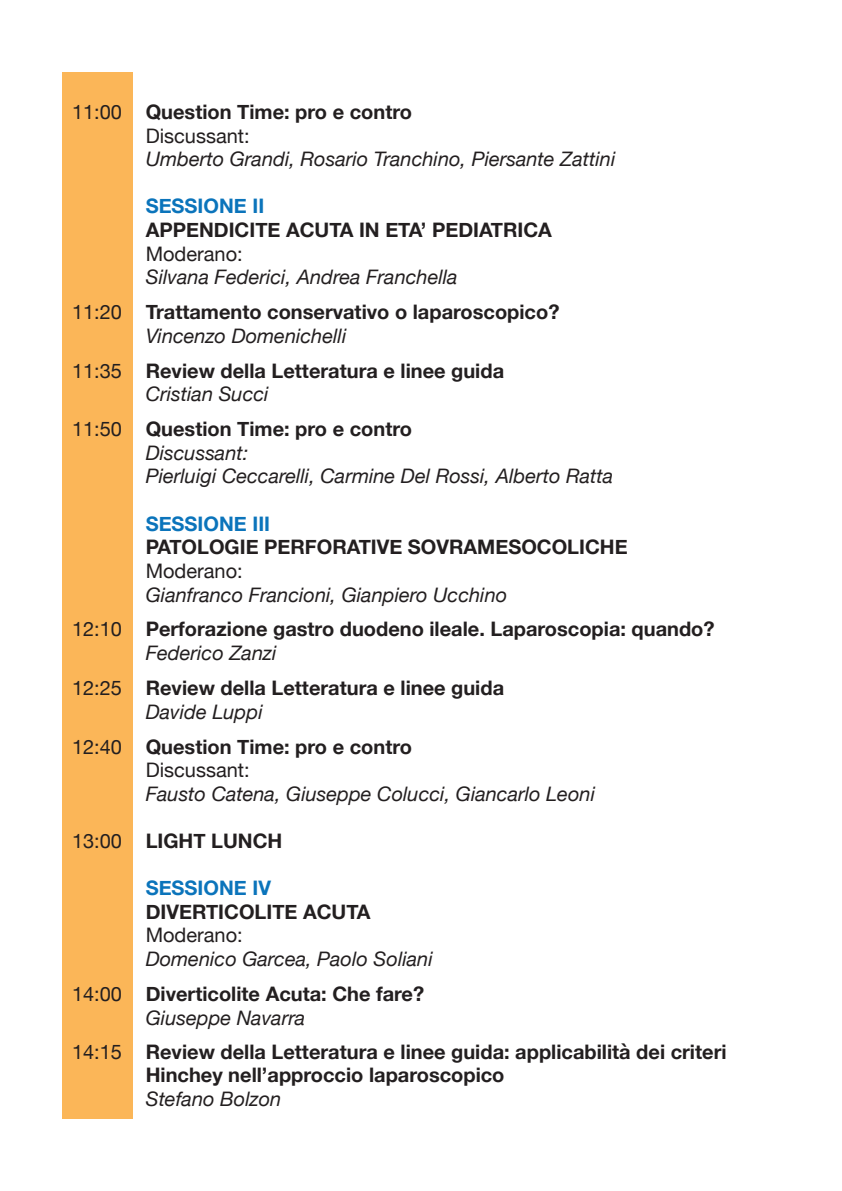
<style>
.page{position:relative;width:842px;height:1191px;background:#fff}
.page>*{position:absolute;margin:0;border:0;box-sizing:border-box;transform-origin:0 0}
.t1{font:700 20px/35px "Helvetica Neue";color:#231f20}
.t2{font:italic 20px/23.6px "Helvetica Neue";color:#231f20}
.t3{font:20px "Helvetica Neue";color:#231f20}
.t4{font:700 20px "Helvetica Neue";color:#0b74bb}
.s1{font-weight:400}
.s2{font-weight:400;font-style:italic}
.s3{font-style:normal}
.s4{font-weight:700;font-style:normal}
</style>
<div class="page">
<div style="left:62px;top:72px;width:71px;height:1047px;background:#fbb658"></div>
<p class="t1" style="left:146px;top:100px;width:268px;line-height:23.6px;text-indent:-74px"><span class="s1">11:00</span> Question Time: pro e contro<br><span class="s1">Discussant:</span></p>
<p class="t2" style="left:146px;top:148px;width:471px">Umberto Grandi, Rosario Tranchino, Piersante Zattini</p>
<p class="t4" style="left:146px;top:190px;width:120px">SESSIONE II</p>
<p class="t1" style="left:146px;top:213px;width:408px">APPENDICITE ACUTA IN ETA’ PEDIATRICA</p>
<p class="t3" style="left:146px;top:239px;width:99px">Moderano:</p>
<p class="t1" style="left:72px;top:260px;width:489px;text-indent:74px"><span class="s2">Silvana Federici, Andrea Franchella<br></span><span class="s1">11:20</span> Trattamento conservativo o laparoscopico?</p>
<p class="t1" style="left:72px;top:319px;width:434px;text-indent:74px"><span class="s2">Vincenzo Domenichelli<br></span><span class="s1">11:35</span> Review della Letteratura e linee guida</p>
<p class="t1" style="left:72px;top:377px;width:341px;text-indent:74px"><span class="s2">Cristian Succi<br></span><span class="s1">11:50</span> Question Time: pro e contro</p>
<p class="t2" style="left:146px;top:442px;width:469px">Discussant:<br>Pierluigi Ceccarelli, Carmine Del Rossi, Alberto Ratta</p>
<p class="t4" style="left:146px;top:508px;width:126px">SESSIONE III</p>
<p class="t1" style="left:146px;top:530px;width:483px">PATOLOGIE PERFORATIVE SOVRAMESOCOLICHE</p>
<p class="t3" style="left:146px;top:556px;width:99px">Moderano:</p>
<p class="t1" style="left:72px;top:577px;width:644px;text-indent:74px"><span class="s2">Gianfranco Francioni, Gianpiero Ucchino<br></span><span class="s1">12:10</span> Perforazione gastro duodeno ileale. Laparoscopia: quando?</p>
<p class="t1" style="left:72px;top:636px;width:434px;text-indent:74px"><span class="s2">Federico Zanzi<br></span><span class="s1">12:25</span> Review della Letteratura e linee guida</p>
<p class="t1" style="left:72px;top:694px;width:341px;text-indent:74px"><span class="s2">Davide Luppi<br></span><span class="s1">12:40</span> Question Time: pro e contro</p>
<p class="t3" style="left:146px;top:755px;width:106px">Discussant:</p>
<p class="t2" style="left:146px;top:783px;width:451px">Fausto Catena, Giuseppe Colucci, Giancarlo Leoni</p>
<p class="t1" style="left:72px;top:824px;width:212px"><span class="s1">13:00</span> LIGHT LUNCH</p>
<p class="t4" style="left:146px;top:872px;width:127px">SESSIONE IV</p>
<p class="t1" style="left:146px;top:894px;width:226px">DIVERTICOLITE ACUTA</p>
<p class="t3" style="left:146px;top:921px;width:99px">Moderano:</p>
<p class="t2" style="left:72px;top:942px;width:362px;line-height:35px;text-indent:74px">Domenico Garcea, Paolo Soliani<br><span class="s3">14:00</span> <span class="s4">Diverticolite Acuta: Che fare?</span></p>
<p class="t1" style="left:72px;top:1000px;width:656px;text-indent:74px"><span class="s2">Giuseppe Navarra<br></span><span class="s1">14:15</span> Review della Letteratura e linee guida: applicabilità dei criteri</p>
<p class="t1" style="left:146px;top:1058px;width:360px">Hinchey nell’approccio laparoscopico</p>
<p class="t2" style="left:146px;top:1087px;width:137px">Stefano Bolzon</p>
</div>
